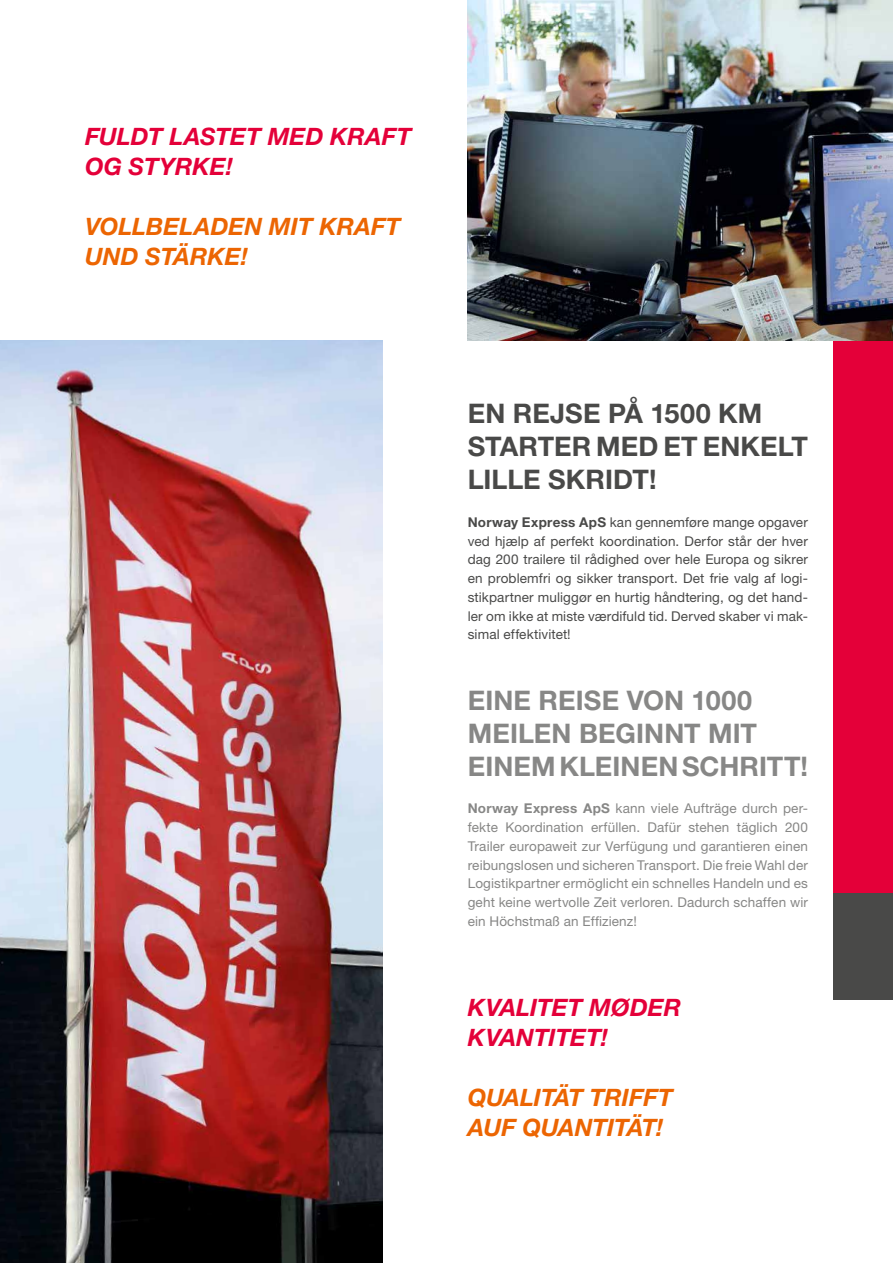
<style>
.page{position:relative;width:893px;height:1263px;background:#fff}
.page>*{position:absolute;margin:0;border:0;box-sizing:border-box;transform-origin:0 0}
.t1{font:700 27px/33px "Helvetica Neue LT Std";letter-spacing:.005em;color:#878786}
.t2{font:700 27px/33px "Helvetica Neue LT Std";letter-spacing:.005em;color:#494948}
.t3{font:italic 700 24px/30px "Helvetica Neue LT Std";color:#ec6502}
.t4{font:italic 700 24px/30px "Helvetica Neue LT Std";color:#e40039}
.t5{font:13.5px/18.8px "Helvetica Neue LT Std";letter-spacing:.01em;color:#878786;text-align:justify}
.t6{font:13.5px/18.8px "Helvetica Neue LT Std";letter-spacing:.01em;color:#494948;text-align:justify}
.s1{font-weight:700}
</style>
<div class="page">
<div style="left:833px;top:893px;width:60px;height:106px;background:#494948"></div>
<div style="left:833px;top:340px;width:60px;height:553px;background:#e40039"></div>
<img style="left:0;top:340px;width:383px;height:923px">
<img style="left:468px;top:0;width:425px;height:340px">
<h2 class="t4" style="left:85px;top:121px;width:328px">FULDT LASTET MED KRAFT<br>OG STYRKE!</h2>
<h2 class="t3" style="left:85px;top:211px;width:317px">VOLLBELADEN MIT KRAFT<br>UND STÄRKE!</h2>
<h1 class="t2" style="left:468px;top:396px;width:342px">EN REJSE PÅ 1500 KM<br>STARTER MED ET ENKELT<br>LILLE SKRIDT!</h1>
<p class="t6" style="left:468px;top:512px;width:342px"><span class="s1">Norway Express ApS</span> kan gennemføre mange opgaver ved hjælp af perfekt koordination. Derfor står der hver dag 200 trailere til rådighed over hele Europa og sikrer en problemfri og sikker transport. Det frie valg af logi&shy;stikpartner muliggør en hurtig håndtering, og det hand&shy;ler om ikke at miste værdifuld tid. Derved skaber vi mak&shy;simal effektivitet!</p>
<h1 class="t1" style="left:468px;top:683px;width:342px">EINE REISE VON 1000<br>MEILEN BEGINNT MIT<br>EINEM KLEINEN SCHRITT!</h1>
<p class="t5" style="left:468px;top:799px;width:342px"><span class="s1">Norway Express ApS</span> kann viele Aufträge durch per&shy;fekte Koordination erfüllen. Dafür stehen täglich 200<br>Trailer europaweit zur Verfügung und garantieren einen reibungslosen und sicheren Transport. Die freie Wahl der Logistikpartner ermöglicht ein schnelles Handeln und es geht keine wertvolle Zeit verloren. Dadurch schaffen wir ein Höchstmaß an Effizienz!</p>
<h2 class="t4" style="left:468px;top:992px;width:215px">KVALITET MØDER<br>KVANTITET!</h2>
<h2 class="t3" style="left:468px;top:1082px;width:207px">QUALITÄT TRIFFT<br>AUF QUANTITÄT!</h2>
</div>
